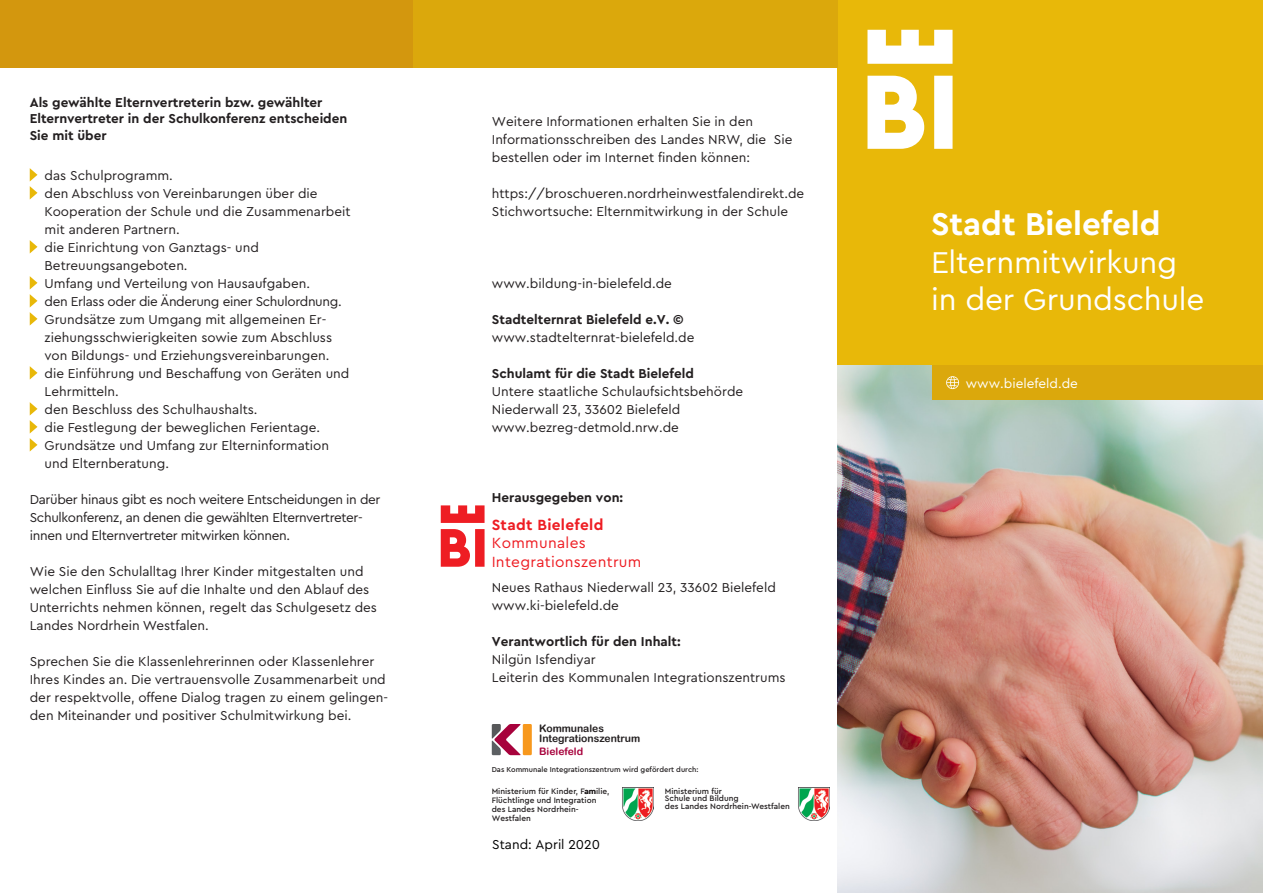
<style>
.page{position:relative;width:1263px;height:893px;background:#fff}
.page>*{position:absolute;margin:0;border:0;box-sizing:border-box;transform-origin:0 0}
.t1{font:700 33px "Cera Bielefeld";color:#fff}
.t2{font:31.5px/37.8px "Cera Bielefeld";letter-spacing:-.01em;color:#fff}
.t3{font:15.45px/18.6px "Cera Bielefeld";letter-spacing:.02em;color:#ee1d23}
.t4{font:700 15.45px "Cera Bielefeld";letter-spacing:.02em;color:#ee1d23}
.t5{font:13.5px/18px "Cera Bielefeld";color:#231f20}
.t6{font:700 13.5px/16.2px "Cera Bielefeld";color:#231f20}
.t7{font:13.5px/18px "Cera Bielefeld";letter-spacing:-.025em;color:#231f20}
.t8{font:700 13.5px "Cera Bielefeld";color:#231f20}
.t9{font:13.5px "Cera Bielefeld";color:#fff}
.t10{font:13.5px "Cera Bielefeld";color:#000}
.t11{font:10.35px/10.1px "Arial Rounded MT Bold";color:#231f20}
.t12{font:10.35px "Arial Rounded MT Bold";color:#a7023c}
.t13{font:500 8.25px/9px "Cera Bielefeld";color:#231f20}
.t14{font:500 7.5px "Cera Bielefeld";color:#231f20}
.s1{font-style:inherit}
</style>
<div class="page">
<div style="left:838px;top:0;width:425px;height:366px;background:#e8b809"></div>
<div style="left:412px;top:0;width:426px;height:68px;background:#dba80c"></div>
<div style="left:0;top:0;width:412px;height:68px;background:#d3970e"></div>
<div style="left:931px;top:365px;width:332px;height:34px;background:#dba80c"></div>
<svg style="left:441px;top:505px;width:43px;height:62px"></svg>
<svg style="left:30px;top:168px;width:7px;height:31px"></svg>
<svg style="left:30px;top:240px;width:7px;height:13px"></svg>
<svg style="left:30px;top:276px;width:7px;height:49px"></svg>
<svg style="left:30px;top:366px;width:7px;height:13px"></svg>
<svg style="left:30px;top:402px;width:7px;height:49px"></svg>
<img style="left:838px;top:366px;width:425px;height:527px">
<div style="left:523px;top:724px;width:9px;height:31px;background:#f7981d"></div>
<svg style="left:492px;top:724px;width:29px;height:31px"></svg>
<img style="left:622px;top:787px;width:32px;height:33px">
<img style="left:798px;top:787px;width:32px;height:33px">
<svg style="left:867px;top:30px;width:85px;height:119px"></svg>
<div style="left:932px;top:366px;width:331px;height:34px;background:#dba80c"></div>
<svg style="left:946px;top:376px;width:13px;height:13px"></svg>
<p class="t6" style="left:30px;top:94px;width:319px">Als gewählte Elternvertreterin bzw. gewählter<br>Elternvertreter in der Schulkonferenz entscheiden<br>Sie mit über</p>
<p class="t5" style="left:45px;top:166px;width:307px">das Schulprogramm.<br>den Abschluss von Vereinbarungen über die Kooperation der Schule und die Zusammenarbeit mit anderen Partnern.<br>die Einrichtung von Ganztags- und Betreuungsangeboten.<br>Umfang und Verteilung von Hausaufgaben.<br>den Erlass oder die Änderung einer Schulordnung.<br>Grundsätze zum Umgang mit allgemeinen Er&shy;ziehungsschwierigkeiten sowie zum Abschluss von Bildungs- und Erziehungsvereinbarungen. die Einführung und Beschaffung von Geräten und Lehrmitteln.<br>den Beschluss des Schulhaushalts.<br>die Festlegung der beweglichen Ferientage.<br>Grundsätze und Umfang zur Elterninformation und Elternberatung.</p>
<p class="t7" style="left:30px;top:490px;width:352px">Darüber hinaus gibt es noch weitere Entscheidungen in der<br>Schulkonferenz, an denen die gewählten Elternvertreter&shy;innen und Elternvertreter mitwirken können.</p>
<p class="t5" style="left:30px;top:562px;width:349px">Wie Sie den Schulalltag Ihrer Kinder mitgestalten und welchen Einfluss Sie auf die Inhalte und den Ablauf des Unterrichts nehmen können, regelt das Schulgesetz des Landes Nordrhein Westfalen.</p>
<p class="t5" style="left:30px;top:652px;width:360px">Sprechen Sie die Klassenlehrerinnen oder Klassenlehrer Ihres Kindes an. Die vertrauensvolle Zusammenarbeit und der respektvolle, offene Dialog tragen zu einem gelingen&shy;den Miteinander und positiver Schulmitwirkung bei.</p>
<p class="t5" style="left:492px;top:113px;width:302px;line-height:17.5px">Weitere Informationen erhalten Sie in den<br>Informationsschreiben des Landes NRW, die Sie bestellen oder im Internet finden können:</p>
<p class="t5" style="left:492px;top:184px;width:314px">https://broschueren.nordrheinwestfalendirekt.de<br>Stichwortsuche: Elternmitwirkung in der Schule</p>
<p class="t5" style="left:492px;top:274px;width:182px">www.bildung-in-bielefeld.de</p>
<p class="t8" style="left:492px;top:311px;width:193px">Stadtelternrat Bielefeld e.V. ©</p>
<p class="t5" style="left:492px;top:328px;width:204px">www.stadtelternrat-bielefeld.de</p>
<p class="t6" style="left:492px;top:365px;width:204px">Schulamt für die Stadt Bielefeld</p>
<p class="t5" style="left:492px;top:382px;width:253px">Untere staatliche Schulaufsichtsbehörde<br>Niederwall 23, 33602 Bielefeld www.bezreg-detmold.nrw.de</p>
<p class="t8" style="left:492px;top:489px;width:133px"><span class="s1">Herausg</span>egeben von:</p>
<p class="t4" style="left:492px;top:514px;width:113px">Stadt Bielefeld</p>
<p class="t3" style="left:492px;top:533px;width:151px">Kommunales<br>Integrationszentrum</p>
<p class="t5" style="left:492px;top:578px;width:285px">Neues Rathaus Niederwall 23, 33602 Bielefeld www.ki-bielefeld.de</p>
<p class="t6" style="left:492px;top:633px;width:190px">Verantwortlich für den Inhalt:</p>
<p class="t5" style="left:492px;top:650px;width:295px">Nilgün Isfendiyar<br>Leiterin des Kommunalen Integrationszentrums</p>
<p class="t11" style="left:539px;top:723px;width:103px">Kommunales<br>Integrationszentrum</p>
<p class="t12" style="left:539px;top:745px;width:46px">Bielefeld</p>
<p class="t14" style="left:492px;top:765px;width:208px">Das Kommunale Integrationszentrum wird gefördert durch:</p>
<p class="t13" style="left:492px;top:786px;width:119px">Ministerium für Kinder, Familie,<br>Flüchtlinge und Integration des Landes Nordrhein-<br>Westfalen</p>
<p class="t10" style="left:492px;top:835px;width:109px">Stand: April 2020</p>
<p class="t13" style="left:665px;top:787px;width:126px;line-height:7.5px">Ministerium für<br>Schule und Bildung<br>des Landes Nordrhein-Westfalen</p>
<h1 class="t1" style="left:931px;top:202px;width:231px">Stadt Bielefeld</h1>
<h2 class="t2" style="left:931px;top:242px;width:274px">Elternmitwirkung in der Grundschule</h2>
<p class="t9" style="left:966px;top:374px;width:114px">www.bielefeld.de</p>
</div>
